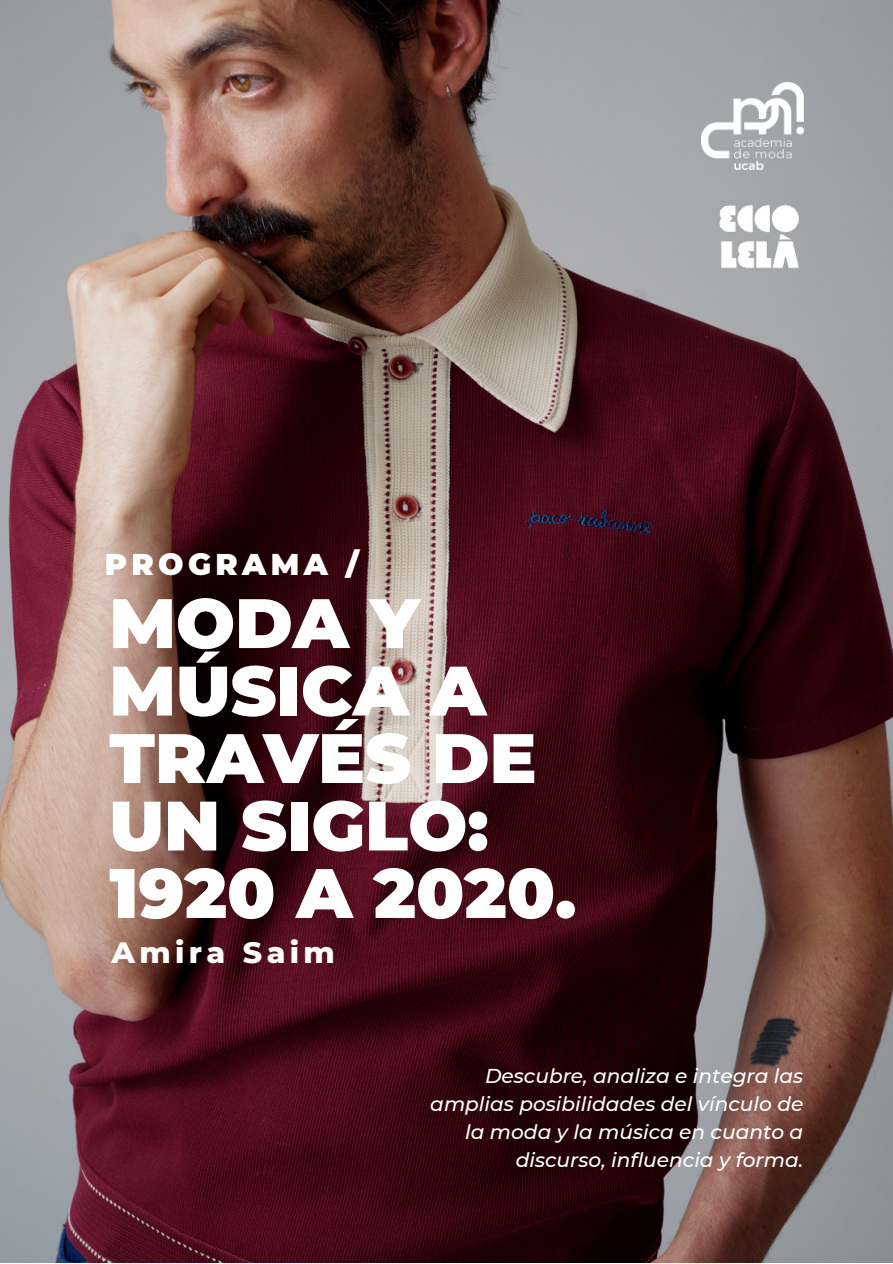
<style>
.page{position:relative;width:893px;height:1264px;background:#fff}
.page>*{position:absolute;margin:0;border:0;box-sizing:border-box;transform-origin:0 0}
.t1{font:900 69.75px/67.5px "Montserrat";color:#fff}
.t2{font:900 30px "Montserrat";letter-spacing:.145em;color:#fff}
.t3{font:800 30px "Montserrat";letter-spacing:.145em;color:#fff}
.t4{font:italic 500 20.1px/28px "Montserrat";color:#fff;text-align:right}
</style>
<div class="page">
<img style="left:0;top:0;width:892px;height:1262px">
<img style="left:701px;top:83px;width:102px;height:86px">
<img style="left:701px;top:179px;width:115px;height:115px">
<p class="t2" style="left:105px;top:545px;width:255px">PROGRAMA /</p>
<p class="t1" style="left:109px;top:589px;width:468px">MODA Y<br>MÚSICA A<br>TRAVÉS DE<br>UN SIGLO:<br>1920 A 2020.</p>
<p class="t3" style="left:111px;top:934px;width:225px">Amira Saim</p>
<p class="t4" style="left:430px;top:1061px;width:374px">Descubre, analiza e integra las amplias posibilidades del vínculo de la moda y la música en cuanto a discurso, influencia y forma.</p>
</div>
